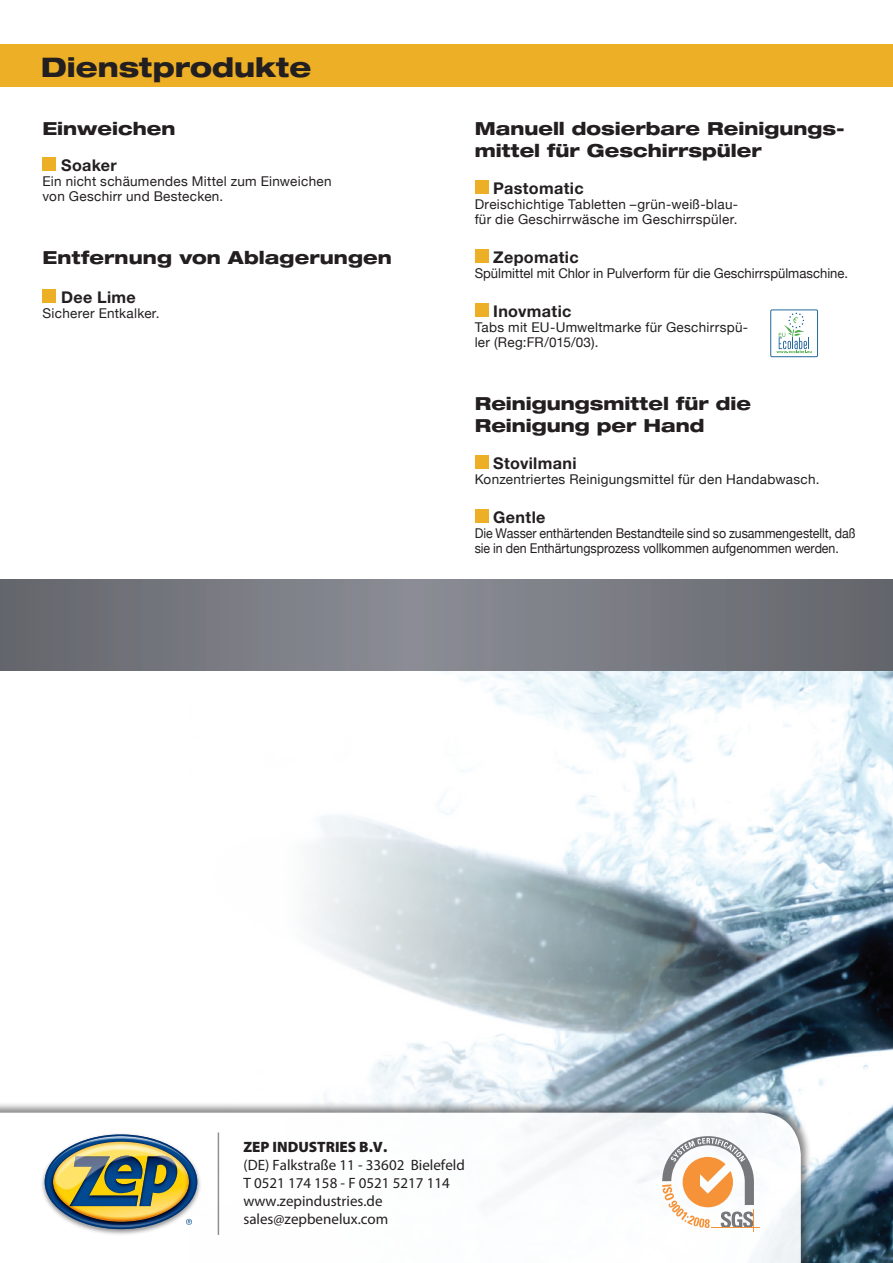
<style>
.page{position:relative;width:893px;height:1263px;background:#fff}
.page>*{position:absolute;margin:0;border:0;box-sizing:border-box;transform-origin:0 0}
.t1{font:800 expanded 27px "Helvetica Neue";color:#231f20}
.t2{font:800 expanded 18px/22.5px "Helvetica Neue";color:#231f20}
.t3{font:700 16.2px "Helvetica Neue";letter-spacing:.02em;color:#231f20}
.Normale{font:15px "Myriad Pro";color:#231f20}
.Normale-2{font:900 15px "Myriad Pro";color:#231f20}
.t4{font:13.5px/15px "Helvetica Neue";letter-spacing:.015em;color:#231f20}
.t5{font:13.5px/15px "Helvetica Neue";letter-spacing:-.005em;color:#231f20;scale:.92 1}
</style>
<div class="page">
<img style="left:189px;top:670px;width:704px;height:593px">
<img style="left:0;top:579px;width:893px;height:91px">
<div style="left:0;top:1101px;width:812px;height:162px;background:#231f20;opacity:.6"></div>
<svg style="left:0;top:1113px;width:801px;height:150px"></svg>
<div style="left:0;top:45px;width:893px;height:42px;background:#edaf25"></div>
<div style="left:43px;top:157px;width:13px;height:14px;background:#edaf25"></div>
<div style="left:43px;top:289px;width:13px;height:14px;background:#edaf25"></div>
<div style="left:475px;top:180px;width:13px;height:14px;background:#edaf25"></div>
<div style="left:475px;top:249px;width:13px;height:14px;background:#edaf25"></div>
<div style="left:475px;top:303px;width:13px;height:14px;background:#edaf25"></div>
<div style="left:475px;top:455px;width:13px;height:14px;background:#edaf25"></div>
<div style="left:475px;top:509px;width:13px;height:13px;background:#edaf25"></div>
<hr style="left:712px;top:1227px;width:48px;height:1px;background:#f69238">
<svg style="left:662px;top:1136px;width:92px;height:95px"></svg>
<img style="left:38px;top:1130px;width:166px;height:106px">
<img style="left:47px;top:1227px;width:148px;height:3px">
<img style="left:47px;top:1136px;width:148px;height:91px">
<hr style="left:218px;top:1132px;width:1px;height:103px;background:#231f20">
<div style="left:770px;top:310px;width:48px;height:47px;border:1px solid #24689d"></div>
<svg style="left:776px;top:312px;width:36px;height:41px"></svg>
<p class="t1" style="left:41px;top:50px;width:272px">Dienstprodukte</p>
<p class="t2" style="left:43px;top:117px;width:134px">Einweichen</p>
<p class="t3" style="left:61px;top:155px;width:57px">Soaker</p>
<p class="t4" style="left:43px;top:174px;width:291px">Ein nicht schäumendes Mittel zum Einweichen</p>
<p class="t4" style="left:43px;top:189px;width:182px">von Geschirr und Bestecken.</p>
<p class="t2" style="left:43px;top:246px;width:351px">Entfernung von Ablagerungen</p>
<p class="t3" style="left:61px;top:287px;width:76px">Dee Lime</p>
<p class="t4" style="left:43px;top:306px;width:119px">Sicherer Entkalker.</p>
<p class="t2" style="left:475px;top:117px;width:372px">Manuell dosierbare Reinigungs&shy;mittel für Geschirrspüler</p>
<p class="t3" style="left:493px;top:178px;width:92px">Pastomatic</p>
<p class="t4" style="left:475px;top:196px;width:265px">Dreischichtige Tabletten –grün-weiß-blau-</p>
<p class="t4" style="left:475px;top:211px;width:264px">für die Geschirrwäsche im Geschirrspüler.</p>
<p class="t3" style="left:493px;top:247px;width:87px">Zepomatic</p>
<p class="t4" style="left:475px;top:265px;width:375px">Spülmittel mit Chlor in Pulverform für die Geschirrspülmaschine.</p>
<p class="t3" style="left:493px;top:301px;width:80px">Inovmatic</p>
<p class="t4" style="left:475px;top:319px;width:275px">Tabs mit EU-Umweltmarke für Geschirrspü&shy;ler (Reg:FR/015/03).</p>
<p class="t2" style="left:475px;top:392px;width:278px">Reinigungsmittel für die</p>
<p class="t2" style="left:475px;top:414px;width:231px">Reinigung per Hand</p>
<p class="t3" style="left:493px;top:453px;width:85px">Stovilmani</p>
<p class="t4" style="left:475px;top:471px;width:346px">Konzentriertes Reinigungsmittel für den Handabwasch.</p>
<p class="t3" style="left:493px;top:507px;width:54px">Gentle</p>
<p class="t5" style="left:475px;top:525px;width:416px">Die Wasser enthärtenden Bestandteile sind so zusammengestellt, daß sie in den Enthärtungsprozess vollkommen aufgenommen werden.</p>
<p class="Normale-2" style="left:243px;top:1138px;width:145px">ZEP INDUSTRIES B.V.</p>
<p class="Normale" style="left:243px;top:1155px;width:223px">(DE) Falkstraße 11 - 33602 Bielefeld</p>
<p class="Normale" style="left:243px;top:1173px;width:208px">T 0521 174 158 - F 0521 5217 114</p>
<p class="Normale" style="left:243px;top:1191px;width:141px">www.zepindustries.de</p>
<p class="Normale" style="left:243px;top:1209px;width:146px">sales@zepbenelux.com</p>
</div>
